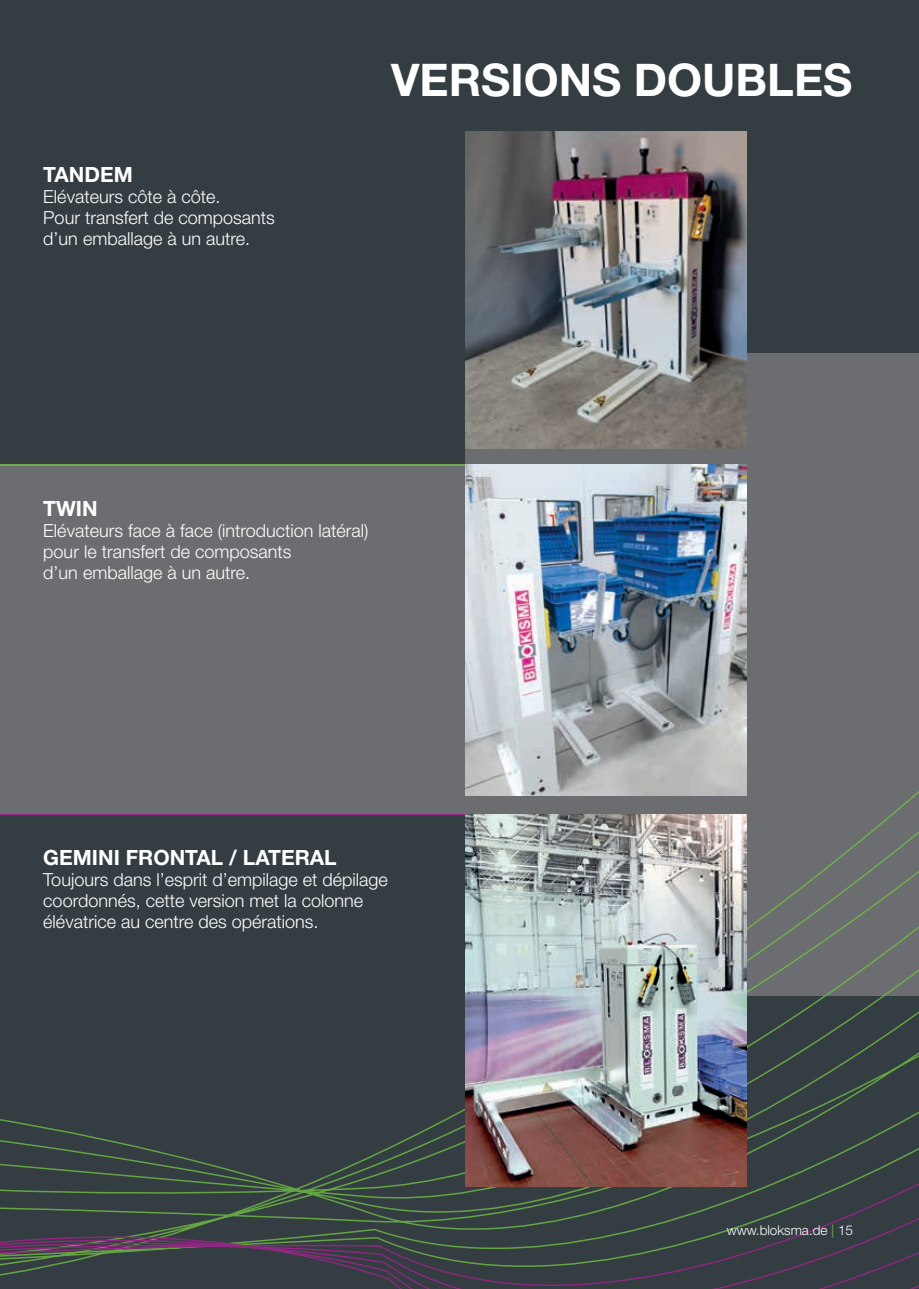
<style>
.page{position:relative;width:919px;height:1289px;background:#fff}
.page>*{position:absolute;margin:0;border:0;box-sizing:border-box;transform-origin:0 0}
.t1{font:700 45px "Helvetica Neue LT Pro";color:#fff}
.t2{font:700 21px "Helvetica Neue LT Pro";color:#fff}
.t3{font:300 18px/21px "Helvetica Neue LT Pro";color:#fff}
.t4{font:300 13.5px "Helvetica Neue LT Pro";color:#fff}
.s1{color:#71bf44}
</style>
<div class="page">
<div style="left:0;top:0;width:918px;height:1288px;background:#343d42"></div>
<div style="left:0;top:464px;width:569px;height:350px;background:#6c6d70"></div>
<div style="left:466px;top:353px;width:452px;height:642px;background:#6c6d70"></div>
<svg style="left:0;top:798px;width:918px;height:490px"></svg>
<hr style="left:0;top:464px;width:466px;height:2px;background:#71bf44">
<hr style="left:0;top:814px;width:466px;height:1px;background:#a2238e">
<img style="left:466px;top:132px;width:280px;height:316px">
<img style="left:466px;top:464px;width:280px;height:331px">
<img style="left:466px;top:814px;width:280px;height:372px">
<p class="t2" style="left:43px;top:161px;width:91px">TANDEM</p>
<p class="t3" style="left:43px;top:186px;width:233px">Elévateurs côte à côte.<br>Pour transfert de composants d’un emballage à un autre.</p>
<h1 class="t1" style="left:391px;top:52px;width:462px">VERSIONS DOUBLES</h1>
<p class="t2" style="left:43px;top:495px;width:56px">TWIN</p>
<p class="t3" style="left:43px;top:520px;width:327px">Elévateurs face à face (introduction latéral) pour le transfert de composants<br>d’un emballage à un autre.</p>
<p class="t2" style="left:43px;top:844px;width:295px">GEMINI FRONTAL / LATERAL</p>
<p class="t3" style="left:43px;top:868px;width:346px">Toujours dans l’esprit d’empilage et dépilage coordonnés, cette version met la colonne élévatrice au centre des opérations.</p>
<p class="t4" style="left:726px;top:1221px;width:128px">www.bloksma.de <span class="s1">|</span> 15</p>
</div>
